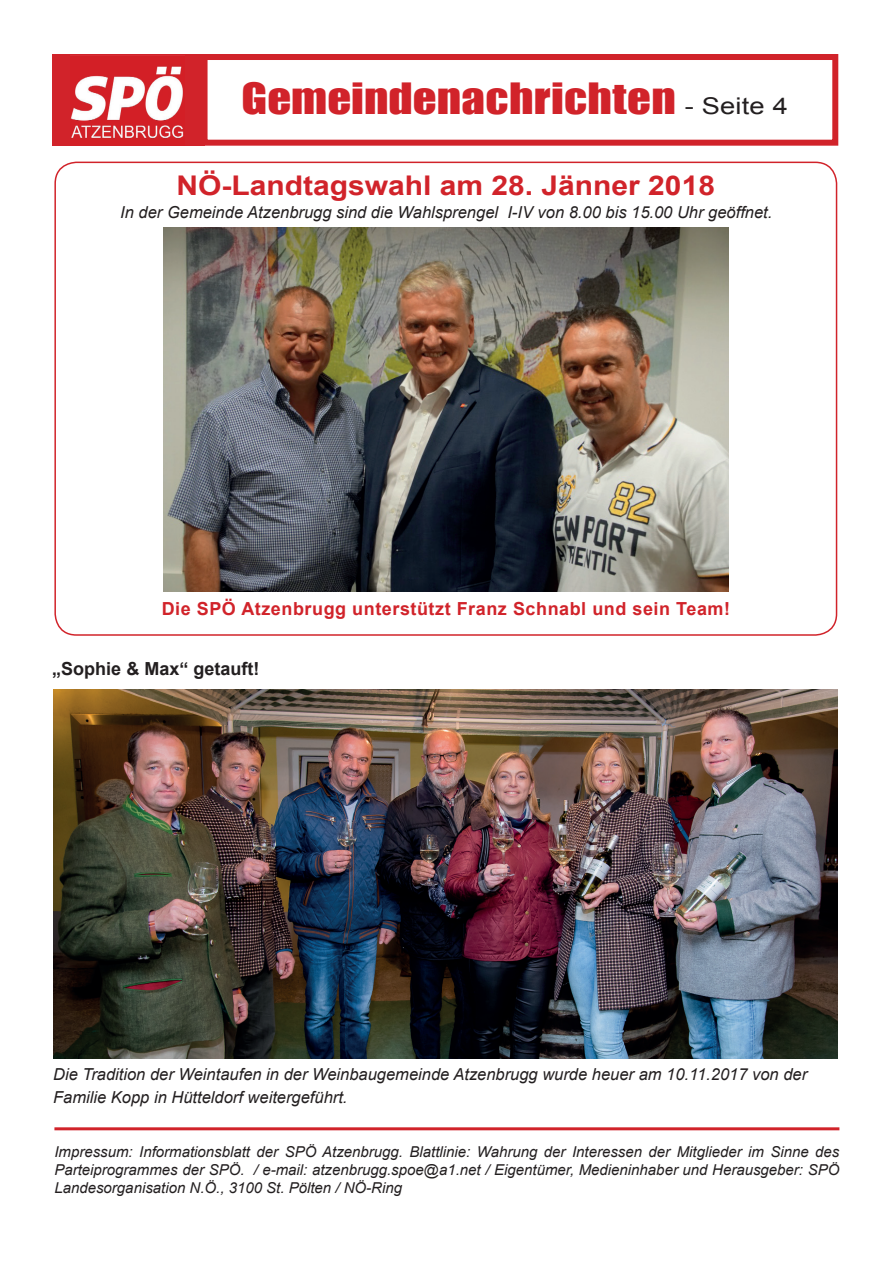
<style>
.page{position:relative;width:893px;height:1263px;background:#fff}
.page>*{position:absolute;margin:0;border:0;box-sizing:border-box;transform-origin:0 0}
.t1{font:39.6px "Impact";letter-spacing:.005em;color:#d1232a;scale:1.18 1}
.box-text{font:700 27.15px "Arial";color:#d1232a;scale:1.11 1}
.box-text-2{font:700 18px "Arial";letter-spacing:.03em;color:#d1232a}
.box-text-3{font:700 18px "Arial";color:#231f20}
.text{font:italic 16.5px "Arial";color:#231f20}
.t2{font:italic 15px/18px "Arial";color:#231f20;text-align:justify}
.s1{font-family:"Arial";font-size:23.1px;color:#231f20}
</style>
<div class="page">
<div style="left:52px;top:54px;width:153px;height:92px;background:#d1232a"></div>
<img style="left:71px;top:66px;width:113px;height:73px">
<div style="left:202px;top:54px;width:636px;height:92px;border:6px solid #d1232a"></div>
<hr style="left:54px;top:1127px;width:785px;height:3px;background:#d1232a">
<img style="left:163px;top:228px;width:565px;height:363px">
<img style="left:53px;top:690px;width:784px;height:368px">
<p class="t1" style="left:242px;top:68px;width:464px">Gemeindenachrichten <span class="s1">- Seite 4</span></p>
<p class="box-text" style="left:176px;top:168px;width:487px">NÖ-Landtagswahl am 28. Jänner 2018</p>
<p class="text" style="left:120px;top:201px;width:654px">In der Gemeinde Atzenbrugg sind die Wahlsprengel I-IV von 8.00 bis 15.00 Uhr geöffnet.</p>
<p class="box-text-2" style="left:162px;top:597px;width:570px">Die SPÖ Atzenbrugg unterstützt Franz Schnabl und sein Team!</p>
<p class="box-text-3" style="left:52px;top:657px;width:209px">„Sophie &amp; Max“ getauft!</p>
<p class="text" style="left:53px;top:1064px;width:755px">Die Tradition der Weintaufen in der Weinbaugemeinde Atzenbrugg wurde heuer am 10.11.2017 von der</p>
<p class="text" style="left:53px;top:1086px;width:296px">Familie Kopp in Hütteldorf weitergeführt.</p>
<p class="t2" style="left:54px;top:1142px;width:786px">Impressum: Informationsblatt der SPÖ Atzenbrugg. Blattlinie: Wahrung der Interessen der Mitglieder im Sinne des Parteiprogrammes der SPÖ. / e-mail: atzenbrugg.spoe@a1.net / Eigentümer, Medieninhaber und Herausgeber: SPÖ Landesorganisation N.Ö., 3100 St. Pölten / NÖ-Ring</p>
</div>
